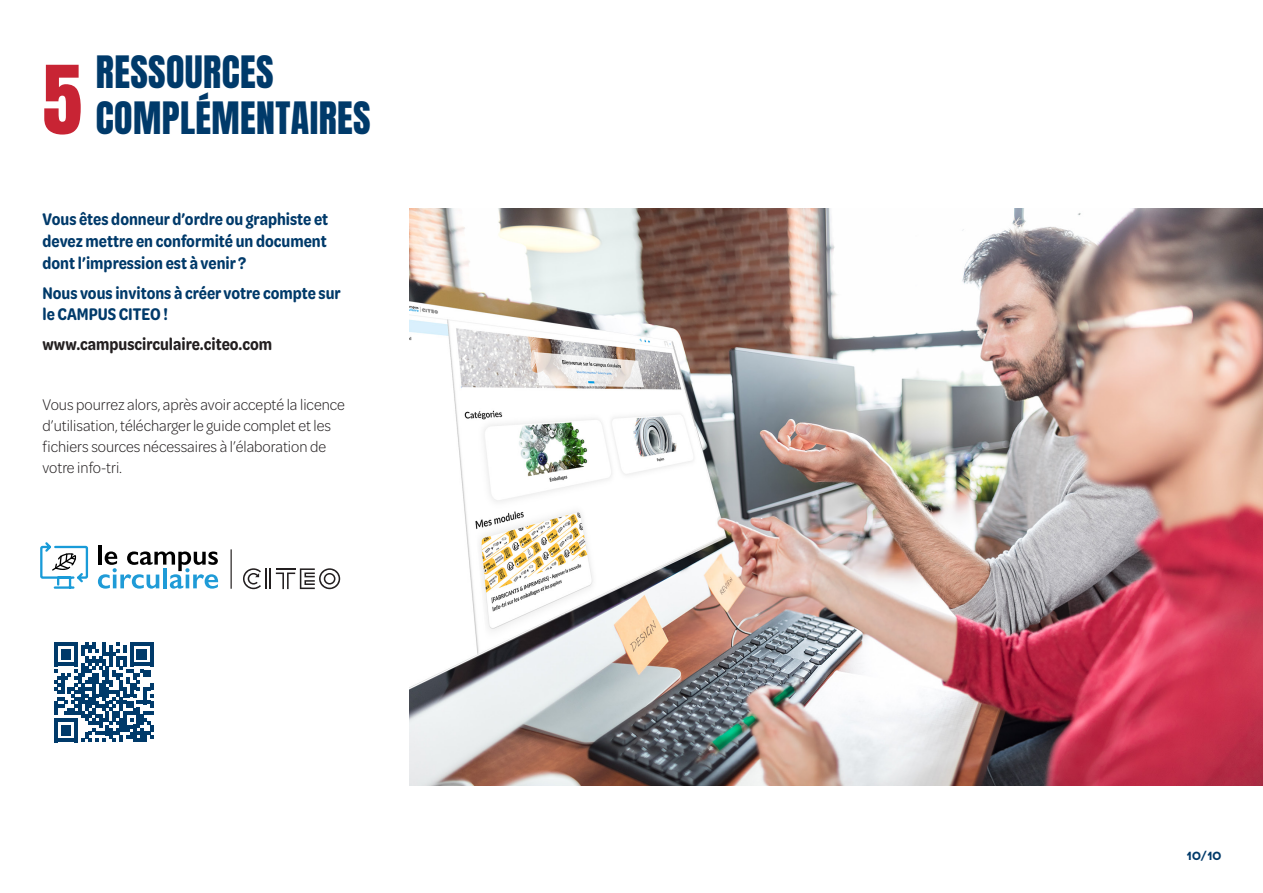
<style>
.page{position:relative;width:1263px;height:893px;background:#fff}
.page>*{position:absolute;margin:0;border:0;box-sizing:border-box;transform-origin:0 0}
.t1{font:79.95px "Anton";color:#c82434}
.t2{font:37.95px "Anton";letter-spacing:.01em;color:#003a6a}
.t3{font:600 18px/21.6px "Omnes Cond";color:#003a6a;text-align:justify}
.t4{font:600 18px "Omnes Cond";color:#231f20}
.t5{font:300 16.5px/21px "Omnes Cond";color:#231f20}
.t6{font:700 12px "Adrianna";color:#003a6a}
</style>
<div class="page">
<svg style="left:40px;top:542px;width:49px;height:47px"></svg>
<hr style="left:98px;top:545px;width:4px;height:20px;background:#000">
<svg style="left:98px;top:551px;width:120px;height:38px"></svg>
<hr style="left:265px;top:568px;width:2px;height:21px;background:#231f20">
<svg style="left:270px;top:568px;width:70px;height:21px"></svg>
<svg style="left:243px;top:568px;width:18px;height:21px"></svg>
<hr style="left:231px;top:549px;width:1px;height:40px;background:#231f20">
<img style="left:409px;top:209px;width:854px;height:577px">
<svg style="left:54px;top:642px;width:100px;height:100px"></svg>
<p class="t1" style="left:43px;top:59px;width:41px">5</p>
<p class="t2" style="left:96px;top:53px;width:179px">RESSOURCES</p>
<p class="t2" style="left:96px;top:98px;width:276px">COMPLÉMENTAIRES</p>
<p class="t3" style="left:43px;top:208px;width:287px">Vous êtes donneur d’ordre ou graphiste et devez mettre en conformité un document dont l’impression est à venir ?</p>
<p class="t3" style="left:43px;top:281px;width:300px">Nous vous invitons à créer votre compte sur le CAMPUS CITEO !</p>
<p class="t4" style="left:43px;top:332px;width:231px">www.campuscirculaire.citeo.com</p>
<p class="t5" style="left:43px;top:393px;width:304px">Vous pourrez alors, après avoir accepté la licence d’utilisation, télécharger le guide complet et les fichiers sources nécessaires à l’élaboration de votre info-tri.</p>
<p class="t6" style="left:1186px;top:848px;width:37px">10/10</p>
</div>
